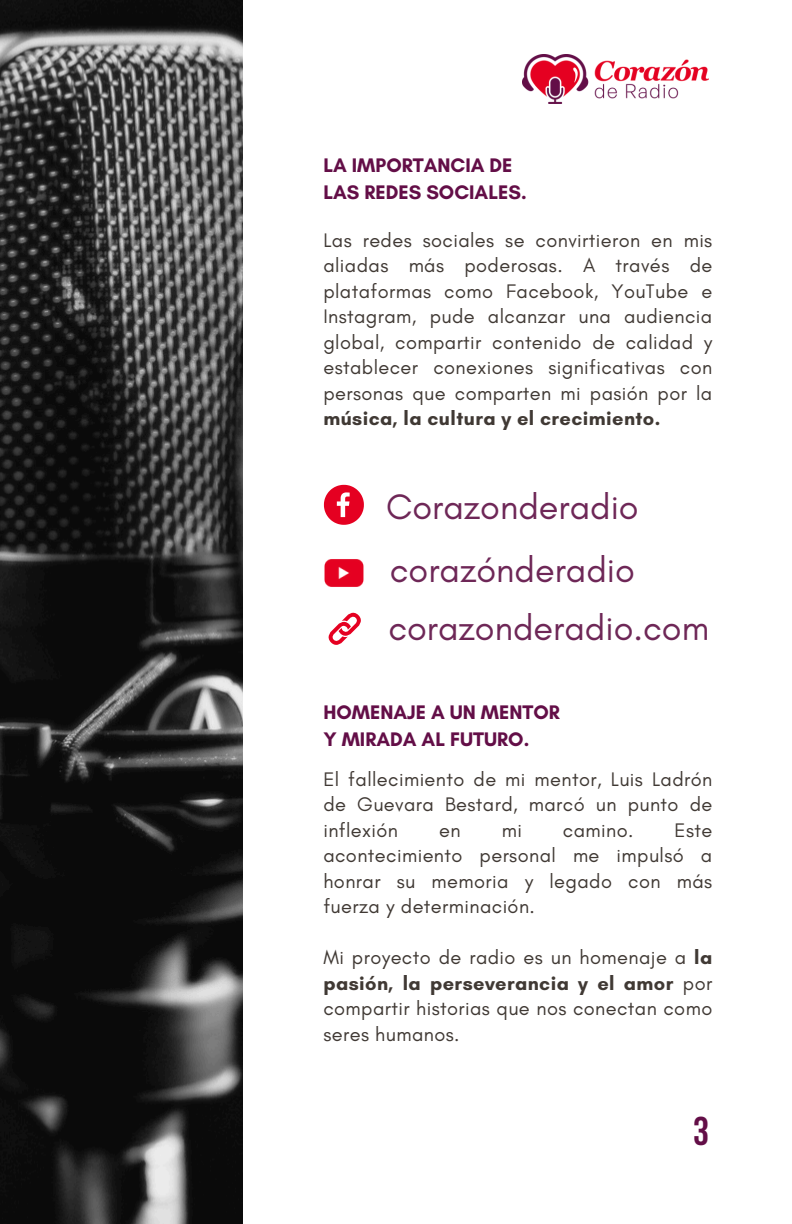
<style>
.page{position:relative;width:792px;height:1224px;background:#fff}
.page>*{position:absolute;margin:0;border:0;box-sizing:border-box;transform-origin:0 0}
.t1{font:700 40px "Bebas Neue";color:#630e47}
.t2{font:36px "Glacial Indifference";color:#6e2757}
.t3{font:20px/25.6px "Glacial Indifference";letter-spacing:.02em;color:#403934;text-align:justify}
.t4{font:700 20px/27px "Glacial Indifference";color:#630e47}
.s1{font-weight:700}
</style>
<div class="page">
<img style="left:523px;top:54px;width:186px;height:50px">
<img style="left:0;top:0;width:243px;height:1224px">
<svg style="left:324px;top:485px;width:40px;height:40px"></svg>
<img style="left:324px;top:559px;width:40px;height:28px">
<svg style="left:328px;top:612px;width:33px;height:33px"></svg>
<h1 class="t4" style="left:323px;top:152px;width:205px">LA IMPORTANCIA DE<br>LAS REDES SOCIALES.</h1>
<h2 class="t3" style="left:323px;top:227px;width:390px">Las redes sociales se convirtieron en mis aliadas más poderosas. A través de plataformas como Facebook, YouTube e Instagram, pude alcanzar una audiencia global, compartir contenido de calidad y establecer conexiones significativas con personas que comparten mi pasión por la <span class="s1">música, la cultura y el crecimiento.</span></h2>
<p class="t2" style="left:386px;top:485px;width:254px">Corazonderadio</p>
<p class="t2" style="left:390px;top:548px;width:247px">corazónderadio</p>
<h1 class="t2" style="left:388px;top:605px;width:322px">corazonderadio.com</h1>
<h1 class="t4" style="left:323px;top:698px;width:238px">HOMENAJE A UN MENTOR<br>Y MIRADA AL FUTURO.</h1>
<p class="t3" style="left:323px;top:766px;width:390px">El fallecimiento de mi mentor, Luis Ladrón de Guevara Bestard, marcó un punto de inflexión</p>
<p class="t3" style="left:323px;top:817px;width:390px;text-indent:351px">Este acontecimiento personal me impulsó a honrar su memoria y legado con más fuerza y determinación.</p>
<p class="t3" style="left:323px;top:945px;width:390px">Mi proyecto de radio es un homenaje a <span class="s1">la pasión, la perseverancia y el amor</span> por compartir historias que nos conectan como seres humanos.</p>
<p class="t3" style="left:439px;top:817px;width:23px">en</p>
<p class="t3" style="left:502px;top:817px;width:22px">mi</p>
<p class="t3" style="left:563px;top:817px;width:72px">camino.</p>
<p class="t1" style="left:693px;top:1115px;width:17px">3</p>
</div>
